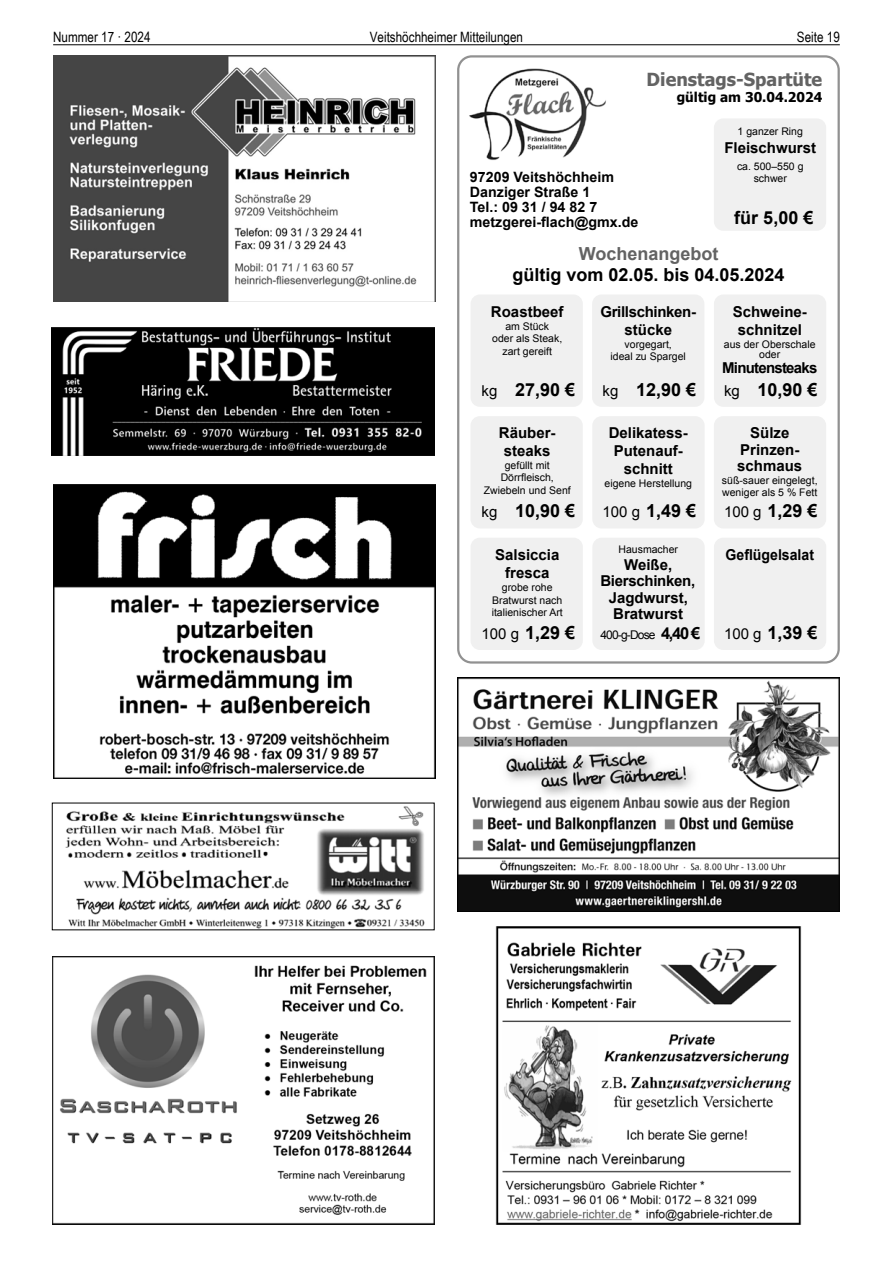
<style>
.page{position:relative;width:893px;height:1263px;background:#fff}
.page>*{position:absolute;margin:0;border:0;box-sizing:border-box;transform-origin:0 0}
.t1{font:700 18px "Arial";color:#000}
.t2{font:700 18px "Tahoma";color:#636363}
.t3{font:700 18px "Arial";color:#636363}
.t4{font:700 15px/18px "Arial";color:#000;text-align:center}
.t5{font:700 15px/18px "Arial";letter-spacing:-.02em;color:#000;text-align:center}
.t6{font:700 15px "Arial";letter-spacing:-.05em;color:#000}
.t7{font:700 15px "Arial";color:#000;scale:.94 1}
.t8{font:700 14.25px/15px "Arial";color:#000}
.t9{font:14.25px "Arial Narrow";color:#000}
.t10{font:700 13.5px "Tahoma";color:#000}
.t11{font:12px "Arial";letter-spacing:-.07em;color:#000}
.t12{font:10.5px/12.6px "Arial";color:#000;text-align:center}
.s1{font-weight:400;font-size:15px}
.s2{font-weight:700;font-size:16.5px}
</style>
<div class="page">
<hr style="left:53px;top:44px;width:787px;height:1px;background:#000">
<img style="left:495px;top:927px;width:307px;height:298px">
<img style="left:457px;top:677px;width:383px;height:234px">
<img style="left:53px;top:55px;width:383px;height:247px">
<img style="left:52px;top:327px;width:383px;height:128px">
<img style="left:65px;top:806px;width:360px;height:122px">
<img style="left:53px;top:956px;width:382px;height:269px">
<img style="left:469px;top:68px;width:137px;height:92px">
<div style="left:471px;top:538px;width:112px;height:112px;background:#f0f0f0;border-radius:9px"></div>
<div style="left:470px;top:416px;width:113px;height:112px;background:#f0f0f0;border-radius:9px"></div>
<div style="left:592px;top:294px;width:112px;height:113px;background:#f0f0f0;border-radius:9px"></div>
<div style="left:471px;top:294px;width:112px;height:113px;background:#f0f0f0;border-radius:9px"></div>
<div style="left:592px;top:538px;width:113px;height:112px;background:#f0f0f0;border-radius:9px"></div>
<div style="left:592px;top:416px;width:113px;height:112px;background:#f0f0f0;border-radius:9px"></div>
<div style="left:714px;top:538px;width:112px;height:112px;background:#f0f0f0;border-radius:9px"></div>
<div style="left:714px;top:416px;width:112px;height:112px;background:#f0f0f0;border-radius:9px"></div>
<div style="left:714px;top:294px;width:112px;height:113px;background:#f0f0f0;border-radius:9px"></div>
<div style="left:714px;top:118px;width:112px;height:113px;background:#f0f0f0;border-radius:9px"></div>
<div style="left:457px;top:55px;width:383px;height:608px;border:2px solid #919191;border-radius:14px"></div>
<img style="left:53px;top:485px;width:383px;height:293px">
<h3 class="t9" style="left:53px;top:27px;width:99px">Nummer 17 · 2024</h3>
<h3 class="t9" style="left:370px;top:27px;width:155px">Veitshöchheimer Mitteilungen</h3>
<h3 class="t9" style="left:797px;top:27px;width:44px">Seite 19</h3>
<h1 class="t2" style="left:647px;top:67px;width:177px">Dienstags-Spartüte</h1>
<p class="t10" style="left:677px;top:88px;width:147px">gültig am 30.04.2024</p>
<h3 class="t8" style="left:470px;top:170px;width:170px">97209 Veitshöchheim<br>Danziger Straße 1<br>Tel.: 09 31 / 94 82 7 metzgerei-flach@gmx.de</h3>
<p class="t12" style="left:738px;top:126px;width:67px">1 ganzer Ring</p>
<h2 class="t4" style="left:724px;top:140px;width:93px">Fleischwurst</h2>
<p class="t12" style="left:737px;top:161px;width:68px;line-height:11.7px">ca. 500–550 g schwer</p>
<h1 class="t1" style="left:734px;top:206px;width:81px">für 5,00 €</h1>
<h1 class="t3" style="left:579px;top:241px;width:141px">Wochenangebot</h1>
<h1 class="t1" style="left:512px;top:263px;width:274px">gültig vom 02.05. bis 04.05.2024</h1>
<h2 class="t5" style="left:600px;top:303px;width:97px">Grillschinken&shy;stücke</h2>
<p class="t12" style="left:611px;top:338px;width:77px">vorgegart,<br>ideal zu Spargel</p>
<h1 class="t1" style="left:602px;top:378px;width:95px"><span class="s1">kg</span> 12,90 €</h1>
<h2 class="t4" style="left:491px;top:303px;width:74px">Roastbeef</h2>
<p class="t12" style="left:492px;top:320px;width:72px">am Stück<br>oder als Steak, zart gereift</p>
<h1 class="t1" style="left:481px;top:378px;width:95px"><span class="s1">kg</span> 27,90 €</h1>
<h2 class="t4" style="left:733px;top:303px;width:76px">Schweine&shy;schnitzel</h2>
<p class="t12" style="left:724px;top:339px;width:93px;line-height:10.5px">aus der Oberschale oder</p>
<h2 class="t6" style="left:722px;top:358px;width:97px">Minutensteaks</h2>
<h1 class="t1" style="left:724px;top:378px;width:95px"><span class="s1">kg</span> 10,90 €</h1>
<h2 class="t4" style="left:499px;top:424px;width:58px">Räuber&shy;steaks</h2>
<p class="t12" style="left:484px;top:459px;width:88px">gefüllt mit<br>Dörrfleisch,<br>Zwiebeln und Senf</p>
<h1 class="t1" style="left:482px;top:499px;width:95px"><span class="s1">kg</span> 10,90 €</h1>
<h2 class="t4" style="left:495px;top:546px;width:66px">Salsiccia fresca</h2>
<p class="t12" style="left:492px;top:581px;width:73px">grobe rohe<br>Bratwurst nach italienischer Art</p>
<h1 class="t1" style="left:482px;top:621px;width:95px"><span class="s1">100 g</span> 1,29 €</h1>
<h2 class="t4" style="left:609px;top:424px;width:81px">Delikatess-<br>Putenauf&shy;schnitt</h2>
<p class="t12" style="left:604px;top:477px;width:89px">eigene Herstellung</p>
<h1 class="t1" style="left:603px;top:499px;width:95px"><span class="s1">100 g</span> 1,49 €</h1>
<p class="t12" style="left:618px;top:543px;width:61px">Hausmacher</p>
<h2 class="t4" style="left:600px;top:556px;width:96px;line-height:16.5px">Weiße,<br>Bierschinken,<br>Jagdwurst,<br>Bratwurst</h2>
<p class="t11" style="left:600px;top:627px;width:101px">400-g-Dose <span class="s2">4,40 €</span></p>
<h2 class="t4" style="left:737px;top:425px;width:67px;line-height:16.5px">Sülze<br>Prinzen&shy;schmaus</h2>
<p class="t12" style="left:722px;top:474px;width:97px;text-align:left">süß-sauer eingelegt, weniger als 5 % Fett</p>
<h1 class="t1" style="left:724px;top:499px;width:95px"><span class="s1">100 g</span> 1,29 €</h1>
<h2 class="t7" style="left:725px;top:545px;width:96px">Geflügelsalat</h2>
<h1 class="t1" style="left:724px;top:621px;width:95px"><span class="s1">100 g</span> 1,39 €</h1>
</div>
